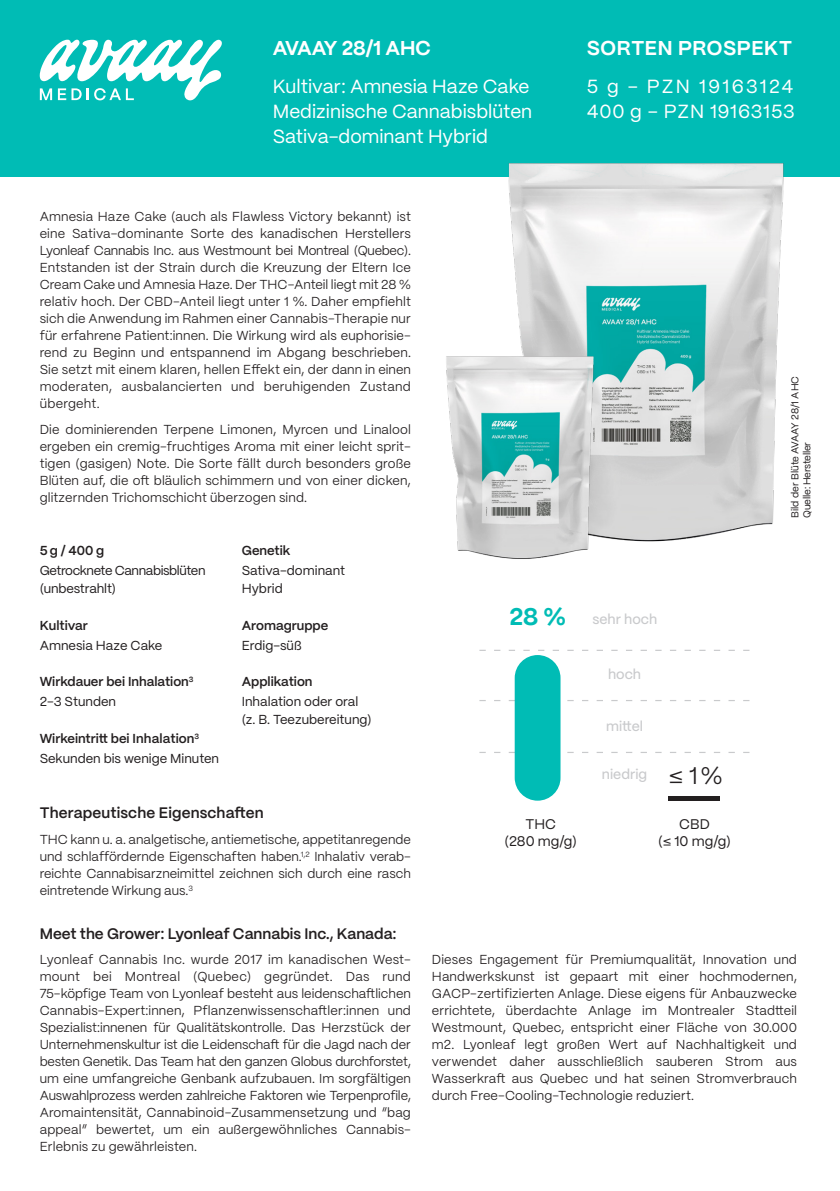
<style>
.page{position:relative;width:840px;height:1191px;background:#fff}
.page>*{position:absolute;margin:0;border:0;box-sizing:border-box;transform-origin:0 0}
.t1{font:24px "PP Mori";color:#231f20}
.t2{font:700 24px "PP Mori";color:#00bcb5}
.t3{font:700 20px "PP Mori";letter-spacing:.03em;color:#fff}
.t4{font:700 20px "PP Mori";color:#fff}
.t5{font:19px/25px "PP Mori";color:#fff}
.t6{font:19px/25px "PP Mori";letter-spacing:.04em;color:#fff}
.t7{font:600 15.2px "PP Mori";color:#231f20}
.t8{font:500 14px "PP Mori";color:#c9cacc}
.t9{font:14px/16.8px "PP Mori";color:#231f20;text-align:center}
.t10{font:13px/17px "PP Mori";letter-spacing:.01em;color:#231f20;text-align:justify}
.t11{font:600 13px/20px "PP Mori";color:#231f20}
.t12{font:13px/18px "PP Mori";color:#231f20}
.t13{font:13px/18px "PP Mori";letter-spacing:-.03em;color:#231f20}
.t14{font:10px/12px "PP Mori";letter-spacing:-.02em;color:#231f20}
.s1{font-weight:400}
</style>
<div class="page">
<div style="left:0;top:0;width:839px;height:176px;background:#00bcb5"></div>
<img style="left:468px;top:163px;width:355px;height:379px">
<div style="left:668px;top:796px;width:51px;height:5px;background:#231f20"></div>
<svg style="left:479px;top:650px;width:270px;height:1px"></svg>
<svg style="left:479px;top:700px;width:270px;height:1px"></svg>
<svg style="left:479px;top:752px;width:270px;height:1px"></svg>
<div style="left:514px;top:655px;width:46px;height:145px;background:#00bcb5;border-radius:23px"></div>
<svg style="left:39px;top:40px;width:183px;height:60px"></svg>
<img style="left:446px;top:292px;width:190px;height:267px">
<h2 class="t4" style="left:272px;top:30px;width:160px">AVAAY 28/1 AHC</h2>
<h3 class="t5" style="left:272px;top:72px;width:261px">Kultivar: Amnesia Haze Cake<br>Medizinische Cannabisblüten<br>Sativa-dominant Hybrid</h3>
<h2 class="t3" style="left:586px;top:30px;width:206px">SORTEN PROSPEKT</h2>
<h3 class="t6" style="left:586px;top:72px;width:209px">5 g – PZN 19163124<br>400 g – PZN 19163153</h3>
<p class="t10" style="left:40px;top:207px;width:372px">Amnesia Haze Cake (auch als Flawless Victory bekannt) ist eine Sativa-dominante Sorte des kanadischen Herstellers Lyonleaf Cannabis Inc. aus Westmount bei Montreal (Quebec).<br>Entstanden ist der Strain durch die Kreuzung der Eltern Ice Cream Cake und Amnesia Haze. Der THC-Anteil liegt mit 28 % relativ hoch. Der CBD-Anteil liegt unter 1 %. Daher empfiehlt sich die Anwendung im Rahmen einer Cannabis-Therapie nur für erfahrene Patient:innen. Die Wirkung wird als euphorisie&shy;rend zu Beginn und entspannend im Abgang beschrieben.<br>Sie setzt mit einem klaren, hellen Effekt ein, der dann in einen moderaten, ausbalancierten und beruhigenden Zustand übergeht.</p>
<p class="t10" style="left:40px;top:420px;width:372px">Die dominierenden Terpene Limonen, Myrcen und Linalool ergeben ein cremig-fruchtiges Aroma mit einer leicht sprit&shy;tigen (gasigen) Note. Die Sorte fällt durch besonders große Blüten auf, die oft bläulich schimmern und von einer dicken, glitzernden Trichomschicht überzogen sind.</p>
<p class="t11" style="left:40px;top:540px;width:66px">5 g / 400 g</p>
<p class="t13" style="left:40px;top:561px;width:167px">Getrocknete Cannabisblüten (unbestrahlt)</p>
<p class="t11" style="left:40px;top:614px;width:50px">Kultivar</p>
<p class="t12" style="left:40px;top:635px;width:124px">Amnesia Haze Cake</p>
<p class="t11" style="left:40px;top:671px;width:155px">Wirkdauer bei Inhalation<sup>3<br></sup><span class="s1">2-3 Stunden</span></p>
<p class="t11" style="left:40px;top:727px;width:181px">Wirkeintritt bei Inhalation<sup>3<br></sup><span class="s1">Sekunden bis wenige Minuten</span></p>
<p class="t11" style="left:242px;top:540px;width:50px">Genetik</p>
<p class="t12" style="left:242px;top:561px;width:105px">Sativa-dominant<br>Hybrid</p>
<p class="t11" style="left:242px;top:614px;width:88px">Aromagruppe</p>
<p class="t12" style="left:242px;top:635px;width:61px">Erdig-süß</p>
<p class="t11" style="left:242px;top:671px;width:72px">Applikation</p>
<p class="t12" style="left:242px;top:692px;width:131px">Inhalation oder oral (z. B. Teezubereitung)</p>
<h1 class="t2" style="left:509px;top:595px;width:58px">28 %</h1>
<p class="t8" style="left:592px;top:607px;width:66px">sehr hoch</p>
<p class="t8" style="left:607px;top:662px;width:34px">hoch</p>
<p class="t8" style="left:606px;top:714px;width:38px">mittel</p>
<p class="t8" style="left:601px;top:762px;width:47px">niedrig</p>
<h1 class="t1" style="left:668px;top:755px;width:56px">≤ 1 %</h1>
<p class="t14" style="left:788px;top:518px;width:143px;rotate:-90deg">Bild der Blüte AVAAY 28/1 AHC<br>Quelle: Hersteller</p>
<p class="t7" style="left:40px;top:799px;width:225px">Therapeutische Eigenschaften</p>
<p class="t10" style="left:40px;top:830px;width:372px">THC kann u. a. analgetische, antiemetische, appetitanregende und schlaffördernde Eigenschaften haben.<sup>1,2</sup> Inhalativ verab&shy;reichte Cannabisarzneimittel zeichnen sich durch eine rasch eintretende Wirkung aus.<sup>3</sup></p>
<p class="t7" style="left:40px;top:920px;width:358px">Meet the Grower: Lyonleaf Cannabis Inc., Kanada:</p>
<p class="t10" style="left:40px;top:950px;width:372px">Lyonleaf Cannabis Inc. wurde 2017 im kanadischen West&shy;mount bei Montreal (Quebec) gegründet. Das rund 75-köpfige Team von Lyonleaf besteht aus leidenschaftlichen Cannabis-Expert:innen, Pflanzenwissenschaftler:innen und Spezialist:innenen für Qualitätskontrolle. Das Herzstück der Unternehmenskultur ist die Leidenschaft für die Jagd nach der besten Genetik. Das Team hat den ganzen Globus durchforstet, um eine umfangreiche Genbank aufzubauen. Im sorgfältigen Auswahlprozess werden zahlreiche Faktoren wie Terpenprofile, Aromaintensität, Cannabinoid-Zusammensetzung und “bag appeal” bewertet, um ein außergewöhnliches Cannabis-Erlebnis zu gewährleisten.</p>
<p class="t9" style="left:504px;top:815px;width:74px">THC<br>(280 mg/g)</p>
<p class="t9" style="left:658px;top:815px;width:74px">CBD<br>(≤ 10 mg/g)</p>
<p class="t10" style="left:431px;top:950px;width:366px">Dieses Engagement für Premiumqualität, Innovation und Handwerkskunst ist gepaart mit einer hochmodernen, GACP-zertifizierten Anlage. Diese eigens für Anbauzwecke errichtete, überdachte Anlage im Montrealer Stadtteil Westmount, Quebec, entspricht einer Fläche von 30.000 m2. Lyonleaf legt großen Wert auf Nachhaltigkeit und verwendet daher ausschließlich sauberen Strom aus Wasserkraft aus Quebec und hat seinen Stromverbrauch durch Free-Cooling-Technologie reduziert.</p>
</div>
